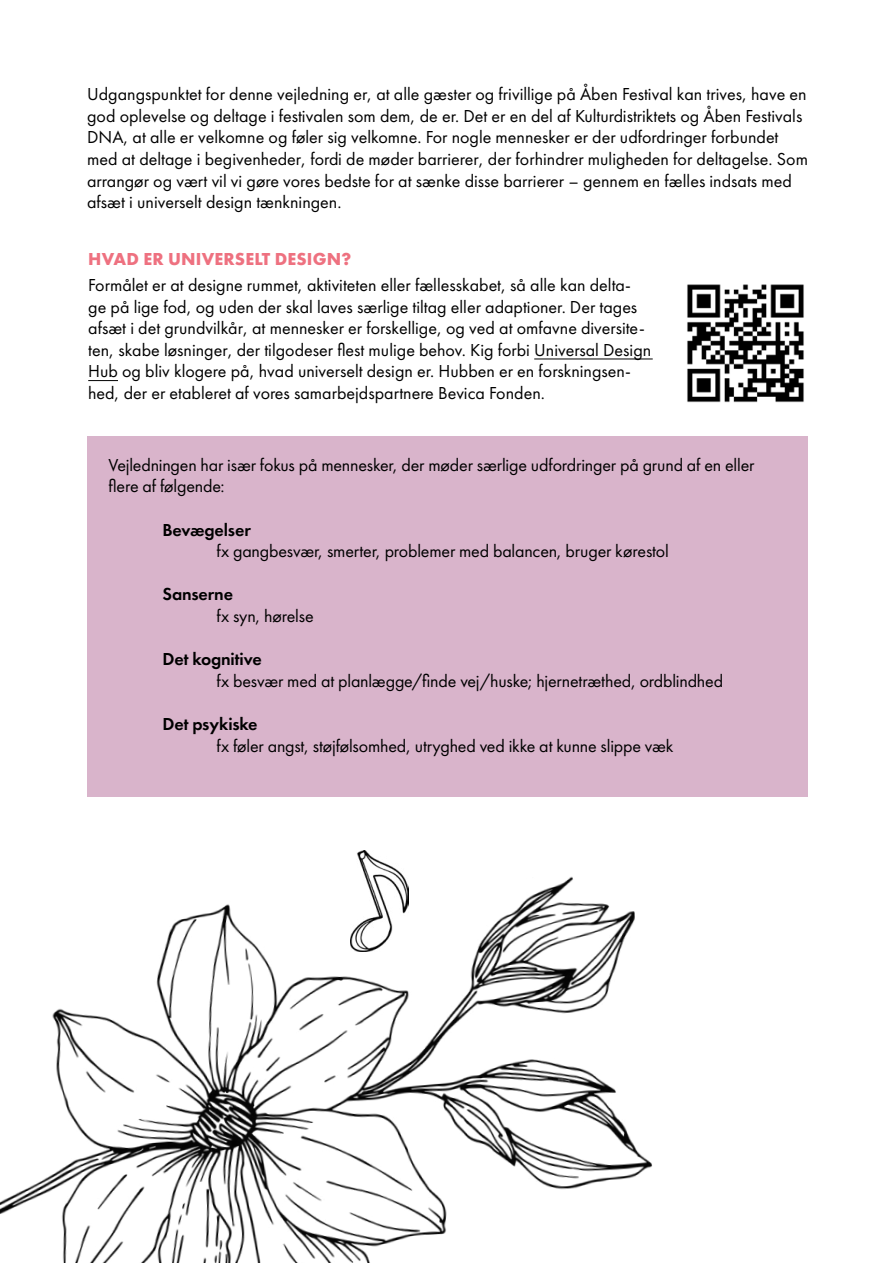
<style>
.page{position:relative;width:893px;height:1263px;background:#fff}
.page>*{position:absolute;margin:0;border:0;box-sizing:border-box;transform-origin:0 0}
.t1{font:18px/21.6px "Futura PT";color:#000}
.t2{font:600 18px "Futura PT";letter-spacing:-.01em;color:#000}
.t3{font:700 18px "Futura PT";letter-spacing:.01em;color:#ee7180}
</style>
<div class="page">
<hr style="left:534px;top:358px;width:119px;height:1px;background:#000">
<hr style="left:88px;top:380px;width:30px;height:1px;background:#000">
<div style="left:87px;top:436px;width:721px;height:360px;background:#d9b4cb"></div>
<img style="left:0;top:876px;width:653px;height:387px">
<img style="left:351px;top:850px;width:57px;height:102px">
<img style="left:687px;top:284px;width:117px;height:119px">
<p class="t1" style="left:87px;top:83px;width:722px">Udgangspunktet for denne vejledning er, at alle gæster og frivillige på Åben Festival kan trives, have en god oplevelse og deltage i festivalen som dem, de er. Det er en del af Kulturdistriktets og Åben Festivals DNA, at alle er velkomne og føler sig velkomne. For nogle mennesker er der udfordringer forbundet med at deltage i begivenheder, fordi de møder barrierer, der forhindrer muligheden for deltagelse. Som arrangør og vært vil vi gøre vores bedste for at sænke disse barrierer – gennem en fælles indsats med afsæt i universelt design tænkningen.</p>
<p class="t3" style="left:88px;top:247px;width:264px">HVAD ER UNIVERSELT DESIGN?</p>
<p class="t1" style="left:88px;top:274px;width:565px">Formålet er at designe rummet, aktiviteten eller fællesskabet, så alle kan delta&shy;ge på lige fod, og uden der skal laves særlige tiltag eller adaptioner. Der tages afsæt i det grundvilkår, at mennesker er forskellige, og ved at omfavne diversite&shy;ten, skabe løsninger, der tilgodeser flest mulige behov. Kig forbi Universal Design Hub og bliv klogere på, hvad universelt design er. Hubben er en forskningsen&shy;hed, der er etableret af vores samarbejdspartnere Bevica Fonden.</p>
<p class="t1" style="left:108px;top:454px;width:648px">Vejledningen har især fokus på mennesker, der møder særlige udfordringer på grund af en eller flere af følgende:</p>
<p class="t2" style="left:162px;top:518px;width:90px">Bevægelser</p>
<p class="t1" style="left:216px;top:540px;width:454px">fx gangbesvær, smerter, problemer med balancen, bruger kørestol</p>
<p class="t2" style="left:162px;top:583px;width:72px">Sanserne</p>
<p class="t1" style="left:216px;top:605px;width:99px">fx syn, hørelse</p>
<p class="t2" style="left:162px;top:648px;width:101px">Det kognitive</p>
<p class="t1" style="left:216px;top:670px;width:508px">fx besvær med at planlægge/finde vej/huske; hjernetræthed, ordblindhed</p>
<p class="t2" style="left:162px;top:712px;width:97px">Det psykiske</p>
<p class="t1" style="left:216px;top:735px;width:459px">fx føler angst, støjfølsomhed, utryghed ved ikke at kunne slippe væk</p>
</div>
